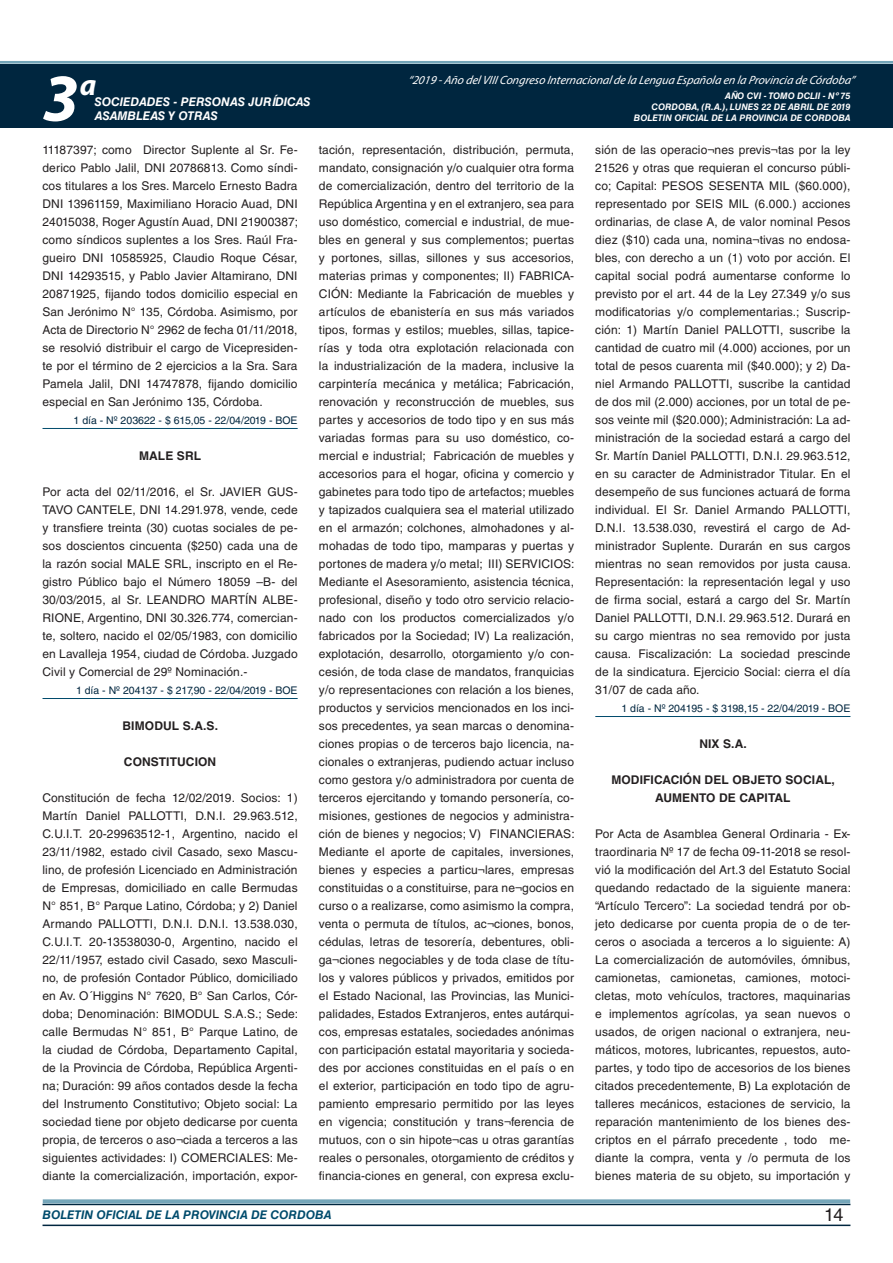
<style>
.page{position:relative;width:893px;height:1263px;background:#fff}
.page>*{position:absolute;margin:0;border:0;box-sizing:border-box;transform-origin:0 0}
.t1{font:italic 700 67.5px "Myriad Pro";color:#fff}
.t2{font:italic 700 30px "Myriad Pro";color:#fff}
.t3{font:18px "Helvetica LT Std";color:#231f20}
.t4{font:12px/18px "Helvetica LT Std";letter-spacing:.01em;color:#231f20;text-align:justify}
.t5{font:700 12px "Helvetica LT Std";letter-spacing:.01em;color:#231f20}
.t6{font:italic 12px "Myriad Pro";color:#fff}
.t7{font:italic 700 12px "Helvetica LT Std";color:#fff}
.t8{font:italic 700 12px "Helvetica LT Std";color:#004b6c}
.t9{font:10.5px "Helvetica LT Std";color:#00263f}
.t10{font:italic 700 9px/10.8px "Helvetica LT Std";color:#fff;text-align:right}
</style>
<div class="page">
<div style="left:0;top:61px;width:893px;height:6px;background:#fff;opacity:.75"></div>
<div style="left:0;top:64px;width:893px;height:64px;background:#00263f"></div>
<hr style="left:43px;top:1224px;width:807px;height:2px;background:#00263f">
<div style="left:42px;top:1198px;width:809px;height:8px;background:#fff;opacity:.75"></div>
<hr style="left:43px;top:428px;width:255px;height:1px;background:#004b6c">
<hr style="left:43px;top:698px;width:255px;height:1px;background:#004b6c">
<hr style="left:595px;top:716px;width:255px;height:1px;background:#004b6c">
<h2 class="t2" style="left:80px;top:66px;width:18px">a</h2>
<p class="t6" style="left:408px;top:72px;width:448px">“2019 -Año delVIIICongreso Internacionalde la Lengua Esp añola en la Provincia de Córdoba”</p>
<h1 class="t1" style="left:43px;top:54px;width:38px">3</h1>
<p class="t10" style="left:634px;top:91px;width:218px">AÑO CVI - TOMO DCLII - Nº 75<br>CORDOBA, (R.A.), LUNES 22 DE ABRIL DE 2019<br>BOLETIN OFICIAL DE LA PROVINCIA DE CORDOBA</p>
<p class="t7" style="left:95px;top:94px;width:217px">SOCIEDADES - PERSONAS JURÍDICAS</p>
<p class="t7" style="left:95px;top:109px;width:125px">ASAMBLEAS Y OTRAS</p>
<p class="t4" style="left:43px;top:141px;width:257px">11187397; como Director Suplente al Sr. Fe&shy;derico Pablo Jalil, DNI 20786813. Como síndi&shy;cos titulares a los Sres. Marcelo Ernesto Badra DNI 13961159, Maximiliano Horacio Auad, DNI 24015038, Roger Agustín Auad, DNI 21900387; como síndicos suplentes a los Sres. Raúl Fra&shy;gueiro DNI 10585925, Claudio Roque César, DNI 14293515, y Pablo Javier Altamirano, DNI 20871925, fijando todos domicilio especial en San Jerónimo N° 135, Córdoba. Asimismo, por Acta de Directorio N° 2962 de fecha 01/11/2018, se resolvió distribuir el cargo de Vicepresiden&shy;te por el término de 2 ejercicios a la Sra. Sara Pamela Jalil, DNI 14747878, fijando domicilio especial en San Jerónimo 135, Córdoba.</p>
<p class="t9" style="left:74px;top:414px;width:226px">1 día - Nº 203622 - $ 615,05 - 22/04/2019 - BOE</p>
<p class="t5" style="left:139px;top:448px;width:64px">MALE SRL</p>
<p class="t4" style="left:43px;top:483px;width:257px">Por acta del 02/11/2016, el Sr. JAVIER GUS-TAVO CANTELE, DNI 14.291.978, vende, cede y transfiere treinta (30) cuotas sociales de pe&shy;sos doscientos cincuenta ($250) cada una de la razón social MALE SRL, inscripto en el Re&shy;gistro Público bajo el Número 18059 –B- del 30/03/2015, al Sr. LEANDRO MARTÍN ALBE-RIONE, Argentino, DNI 30.326.774, comercian&shy;te, soltero, nacido el 02/05/1983, con domicilio en Lavalleja 1954, ciudad de Córdoba. Juzgado Civil y Comercial de 29º Nominación.-</p>
<p class="t9" style="left:76px;top:684px;width:223px">1 día - Nº 204137 - $ 217,90 - 22/04/2019 - BOE</p>
<p class="t5" style="left:123px;top:718px;width:97px">BIMODUL S.A.S.</p>
<p class="t5" style="left:124px;top:754px;width:94px">CONSTITUCION</p>
<p class="t4" style="left:43px;top:789px;width:257px">Constitución de fecha 12/02/2019. Socios: 1)<br>Martín Daniel PALLOTTI, D.N.I. 29.963.512, C.U.I.T. 20-29963512-1, Argentino, nacido el 23/11/1982, estado civil Casado, sexo Mascu&shy;lino, de profesión Licenciado en Administración de Empresas, domiciliado en calle Bermudas N° 851, B° Parque Latino, Córdoba; y 2) Daniel Armando PALLOTTI, D.N.I. D.N.I. 13.538.030, C.U.I.T. 20-13538030-0, Argentino, nacido el 22/11/1957, estado civil Casado, sexo Masculi&shy;no, de profesión Contador Público, domiciliado en Av. O´Higgins N° 7620, B° San Carlos, Cór&shy;doba; Denominación: BIMODUL S.A.S.; Sede: calle Bermudas N° 851, B° Parque Latino, de la ciudad de Córdoba, Departamento Capital, de la Provincia de Córdoba, República Argenti&shy;na; Duración: 99 años contados desde la fecha del Instrumento Constitutivo; Objeto social: La sociedad tiene por objeto dedicarse por cuenta propia, de terceros o aso¬ciada a terceros a las siguientes actividades: I) COMERCIALES: Me&shy;diante la comercialización, importación, expor-</p>
<p class="t4" style="left:319px;top:141px;width:257px">tación, representación, distribución, permuta, mandato, consignación y/o cualquier otra forma de comercialización, dentro del territorio de la República Argentina y en el extranjero, sea para uso doméstico, comercial e industrial, de mue&shy;bles en general y sus complementos; puertas y portones, sillas, sillones y sus accesorios, materias primas y componentes; II) FABRICA-CIÓN: Mediante la Fabricación de muebles y artículos de ebanistería en sus más variados tipos, formas y estilos; muebles, sillas, tapice&shy;rías y toda otra explotación relacionada con la industrialización de la madera, inclusive la carpintería mecánica y metálica; Fabricación, renovación y reconstrucción de muebles, sus partes y accesorios de todo tipo y en sus más variadas formas para su uso doméstico, co&shy;mercial e industrial; Fabricación de muebles y accesorios para el hogar, oficina y comercio y gabinetes para todo tipo de artefactos; muebles y tapizados cualquiera sea el material utilizado en el armazón; colchones, almohadones y al&shy;mohadas de todo tipo, mamparas y puertas y portones de madera y/o metal; III) SERVICIOS:<br>Mediante el Asesoramiento, asistencia técnica, profesional, diseño y todo otro servicio relacio&shy;nado con los productos comercializados y/o fabricados por la Sociedad; IV) La realización, explotación, desarrollo, otorgamiento y/o con&shy;cesión, de toda clase de mandatos, franquicias y/o representaciones con relación a los bienes, productos y servicios mencionados en los inci&shy;sos precedentes, ya sean marcas o denomina&shy;ciones propias o de terceros bajo licencia, na&shy;cionales o extranjeras, pudiendo actuar incluso como gestora y/o administradora por cuenta de terceros ejercitando y tomando personería, co&shy;misiones, gestiones de negocios y administra&shy;ción de bienes y negocios; V) FINANCIERAS:<br>Mediante el aporte de capitales, inversiones, bienes y especies a particu¬lares, empresas constituidas o a constituirse, para ne¬gocios en curso o a realizarse, como asimismo la compra, venta o permuta de títulos, ac¬ciones, bonos, cédulas, letras de tesorería, debentures, obli&shy;ga¬ciones negociables y de toda clase de títu&shy;los y valores públicos y privados, emitidos por el Estado Nacional, las Provincias, las Munici&shy;palidades, Estados Extranjeros, entes autárqui&shy;cos, empresas estatales, sociedades anónimas con participación estatal mayoritaria y socieda&shy;des por acciones constituidas en el país o en el exterior, participación en todo tipo de agru&shy;pamiento empresario permitido por las leyes en vigencia; constitución y trans¬ferencia de mutuos, con o sin hipote¬cas u otras garantías reales o personales, otorgamiento de créditos y financia-ciones en general, con expresa exclu-</p>
<p class="t4" style="left:595px;top:141px;width:257px">sión de las operacio¬nes previs¬tas por la ley 21526 y otras que requieran el concurso públi&shy;co; Capital: PESOS SESENTA MIL ($60.000), representado por SEIS MIL (6.000.) acciones ordinarias, de clase A, de valor nominal Pesos diez ($10) cada una, nomina¬tivas no endosa&shy;bles, con derecho a un (1) voto por acción. El capital social podrá aumentarse conforme lo previsto por el art. 44 de la Ley 27.349 y/o sus modificatorias y/o complementarias.; Suscrip&shy;ción: 1) Martín Daniel PALLOTTI, suscribe la cantidad de cuatro mil (4.000) acciones, por un total de pesos cuarenta mil ($40.000); y 2) Da&shy;niel Armando PALLOTTI, suscribe la cantidad de dos mil (2.000) acciones, por un total de pe&shy;sos veinte mil ($20.000); Administración: La ad&shy;ministración de la sociedad estará a cargo del Sr. Martín Daniel PALLOTTI, D.N.I. 29.963.512, en su caracter de Administrador Titular. En el desempeño de sus funciones actuará de forma individual. El Sr. Daniel Armando PALLOTTI, D.N.I. 13.538.030, revestirá el cargo de Ad&shy;ministrador Suplente. Durarán en sus cargos mientras no sean removidos por justa causa.<br>Representación: la representación legal y uso de firma social, estará a cargo del Sr. Martín Daniel PALLOTTI, D.N.I. 29.963.512. Durará en su cargo mientras no sea removido por justa causa. Fiscalización: La sociedad prescinde de la sindicatura. Ejercicio Social: cierra el día 31/07 de cada año.</p>
<p class="t9" style="left:621px;top:702px;width:231px">1 día - Nº 204195 - $ 3198,15 - 22/04/2019 - BOE</p>
<p class="t5" style="left:699px;top:736px;width:49px">NIX S.A.</p>
<p class="t5" style="left:611px;top:772px;width:19px">MODIFICACIÓN</p>
<p class="t5" style="left:705px;top:772px;width:9px">DEL</p>
<p class="t5" style="left:732px;top:772px;width:19px">OBJETO</p>
<p class="t5" style="left:785px;top:772px;width:17px">SOCIAL</p>
<p class="t5" style="left:831px;top:772px;width:5px">,</p>
<p class="t5" style="left:655px;top:790px;width:18px">AUMENTO</p>
<p class="t5" style="left:719px;top:790px;width:37px">DE CAPITAL</p>
<p class="t4" style="left:595px;top:825px;width:257px">Por Acta de Asamblea General Ordinaria - Ex&shy;traordinaria Nº 17 de fecha 09-11-2018 se resol&shy;vió la modificación del Art.3 del Estatuto Social quedando redactado de la siguiente manera: “Artículo Tercero”: La sociedad tendrá por ob&shy;jeto dedicarse por cuenta propia de o de ter&shy;ceros o asociada a terceros a lo siguiente: A)<br>La comercialización de automóviles, ómnibus, camionetas, camionetas, camiones, motoci&shy;cletas, moto vehículos, tractores, maquinarias e implementos agrícolas, ya sean nuevos o usados, de origen nacional o extranjera, neu&shy;máticos, motores, lubricantes, repuestos, auto&shy;partes, y todo tipo de accesorios de los bienes citados precedentemente, B) La explotación de talleres mecánicos, estaciones de servicio, la reparación mantenimiento de los bienes des&shy;criptos en el párrafo precedente , todo me&shy;diante la compra, venta y /o permuta de los bienes materia de su objeto, su importación y</p>
<p class="t8" style="left:43px;top:1208px;width:290px">BOLETIN OFICIAL DE LA PROVINCIA DE CORDOBA</p>
<h3 class="t3" style="left:824px;top:1204px;width:21px">14</h3>
</div>
